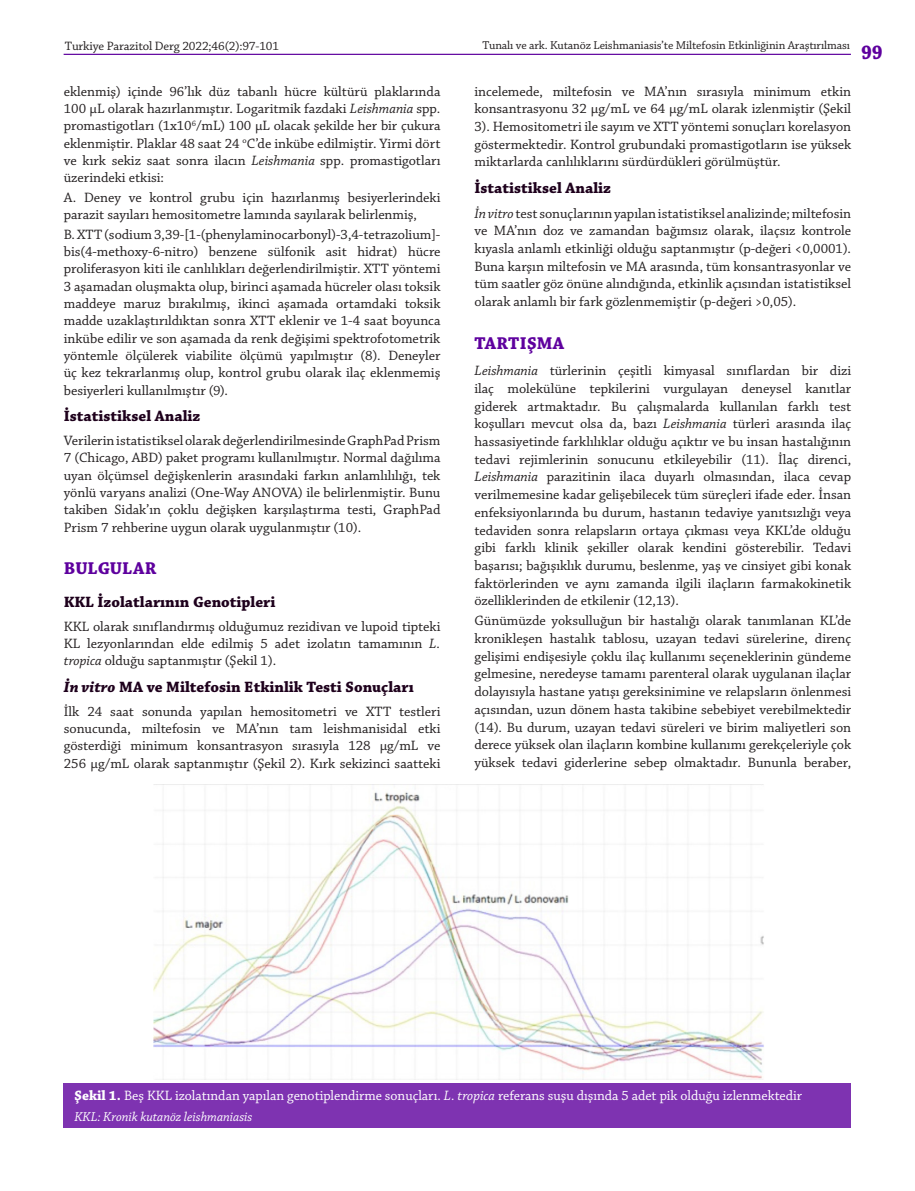
<style>
.page{position:relative;width:915px;height:1191px;background:#fff}
.page>*{position:absolute;margin:0;border:0;box-sizing:border-box;transform-origin:0 0}
.t1{font:700 21px "Chaparral Pro";color:#5e009e;scale:.92 1}
.ARA_BASLIK{font:700 18px "Chaparral Pro";letter-spacing:.01em;color:#5e009e}
.BOLD{font:700 15.75px "Chaparral Pro";color:#1e001c}
.YAZI{font:14.25px/17.7px "Chaparral Pro";letter-spacing:-.005em;color:#231f20;text-align:justify}
.RESIM-ALTI{font:14.25px "Chaparral Pro";color:#fff}
.RESIM-ALTI-2{font:italic 13.5px "Chaparral Pro";color:#fff}
.t2{font:12.75px "Chaparral Pro";letter-spacing:-.01em;color:#231f20}
.t3{font:12px "Chaparral Pro";letter-spacing:-.01em;color:#231f20}
.s1{font-style:italic}
.s2{font-weight:700}
</style>
<div class="page">
<hr style="left:64px;top:54px;width:786px;height:1px;background:#5e009e">
<div style="left:64px;top:1083px;width:786px;height:44px;background:#7e33b1"></div>
<img style="left:153px;top:784px;width:611px;height:295px">
<p class="t2" style="left:65px;top:39px;width:216px">Turkiye Parazitol Derg 2022;46(2):97-101</p>
<p class="t3" style="left:482px;top:39px;width:369px">Tunalı ve ark. Kutanöz Leishmaniasis’te Miltefosin Etkinliğinin Araştırılması</p>
<h1 class="t1" style="left:860px;top:40px;width:25px">99</h1>
<p class="YAZI" style="left:64px;top:83px;width:378px">eklenmiş) içinde 96’lık düz tabanlı hücre kültürü plaklarında 100 µL olarak hazırlanmıştır. Logaritmik fazdaki <span class="s1">Leishmania</span> spp. promastigotları (1x10<sup>6</sup>/mL) 100 µL olacak şekilde her bir çukura eklenmiştir. Plaklar 48 saat 24 <sup>o</sup>C’de inkübe edilmiştir. Yirmi dört ve kırk sekiz saat sonra ilacın <span class="s1">Leishmania</span> spp. promastigotları üzerindeki etkisi:</p>
<p class="YAZI" style="left:64px;top:189px;width:378px">A. Deney ve kontrol grubu için hazırlanmış besiyerlerindeki parazit sayıları hemositometre lamında sayılarak belirlenmiş,</p>
<p class="YAZI" style="left:64px;top:226px;width:378px">B. XTT (sodium 3,39-[1-(phenylaminocarbonyl)-3,4-tetrazolium]- bis(4-methoxy-6-nitro) benzene sülfonik asit hidrat) hücre proliferasyon kiti ile canlılıkları değerlendirilmiştir. XTT yöntemi 3 aşamadan oluşmakta olup, birinci aşamada hücreler olası toksik maddeye maruz bırakılmış, ikinci aşamada ortamdaki toksik madde uzaklaştırıldıktan sonra XTT eklenir ve 1-4 saat boyunca inkübe edilir ve son aşamada da renk değişimi spektrofotometrik yöntemle ölçülerek viabilite ölçümü yapılmıştır (8). Deneyler üç kez tekrarlanmış olup, kontrol grubu olarak ilaç eklenmemiş besiyerleri kullanılmıştır (9).</p>
<p class="BOLD" style="left:64px;top:407px;width:138px">İstatistiksel Analiz</p>
<p class="YAZI" style="left:64px;top:432px;width:378px">Verilerin istatistiksel olarak değerlendirilmesinde GraphPad Prism 7 (Chicago, ABD) paket programı kullanılmıştır. Normal dağılıma uyan ölçümsel değişkenlerin arasındaki farkın anlamlılılığı, tek yönlü varyans analizi (One-Way ANOVA) ile belirlenmiştir. Bunu takiben Sidak’ın çoklu değişken karşılaştırma testi, GraphPad Prism 7 rehberine uygun olarak uygulanmıştır (10).</p>
<p class="ARA_BASLIK" style="left:64px;top:558px;width:94px">BULGULAR</p>
<p class="BOLD" style="left:64px;top:593px;width:213px">KKL İzolatlarının Genotipleri</p>
<p class="YAZI" style="left:64px;top:618px;width:378px">KKL olarak sınıflandırmış olduğumuz rezidivan ve lupoid tipteki KL lezyonlarından elde edilmiş 5 adet izolatın tamamının <span class="s1">L. tropica</span> olduğu saptanmıştır (Şekil 1).</p>
<p class="BOLD" style="left:64px;top:677px;width:351px"><span class="s1">İn vitro</span> MA ve Miltefosin Etkinlik Testi Sonuçları</p>
<p class="YAZI" style="left:64px;top:703px;width:378px">İlk 24 saat sonunda yapılan hemositometri ve XTT testleri sonucunda, miltefosin ve MA’nın tam leishmanisidal etki gösterdiği minimum konsantrasyon sırasıyla 128 µg/mL ve 256 µg/mL olarak saptanmıştır (Şekil 2). Kırk sekizinci saatteki</p>
<p class="YAZI" style="left:474px;top:83px;width:378px">incelemede, miltefosin ve MA’nın sırasıyla minimum etkin konsantrasyonu 32 µg/mL ve 64 µg/mL olarak izlenmiştir (Şekil 3). Hemositometri ile sayım ve XTT yöntemi sonuçları korelasyon göstermektedir. Kontrol grubundaki promastigotların ise yüksek miktarlarda canlılıklarını sürdürdükleri görülmüştür.</p>
<p class="BOLD" style="left:474px;top:179px;width:138px">İstatistiksel Analiz</p>
<p class="YAZI" style="left:474px;top:205px;width:378px"><span class="s1">İn vitro</span> test sonuçlarının yapılan istatistiksel analizinde; miltefosin ve MA’nın doz ve zamandan bağımsız olarak, ilaçsız kontrole kıyasla anlamlı etkinliği olduğu saptanmıştır (p-değeri &lt;0,0001).<br>Buna karşın miltefosin ve MA arasında, tüm konsantrasyonlar ve tüm saatler göz önüne alındığında, etkinlik açısından istatistiksel olarak anlamlı bir fark gözlenmemiştir (p-değeri &gt;0,05).</p>
<p class="ARA_BASLIK" style="left:474px;top:332px;width:91px">TARTIŞMA</p>
<p class="YAZI" style="left:474px;top:362px;width:378px"><span class="s1">Leishmania</span> türlerinin çeşitli kimyasal sınıflardan bir dizi ilaç molekülüne tepkilerini vurgulayan deneysel kanıtlar giderek artmaktadır. Bu çalışmalarda kullanılan farklı test koşulları mevcut olsa da, bazı <span class="s1">Leishmania</span> türleri arasında ilaç hassasiyetinde farklılıklar olduğu açıktır ve bu insan hastalığının tedavi rejimlerinin sonucunu etkileyebilir (11). İlaç direnci, <span class="s1">Leishmania</span> parazitinin ilaca duyarlı olmasından, ilaca cevap verilmemesine kadar gelişebilecek tüm süreçleri ifade eder. İnsan enfeksiyonlarında bu durum, hastanın tedaviye yanıtsızlığı veya tedaviden sonra relapsların ortaya çıkması veya KKL’de olduğu gibi farklı klinik şekiller olarak kendini gösterebilir. Tedavi başarısı; bağışıklık durumu, beslenme, yaş ve cinsiyet gibi konak faktörlerinden ve aynı zamanda ilgili ilaçların farmakokinetik özelliklerinden de etkilenir (12,13).</p>
<p class="YAZI" style="left:474px;top:612px;width:378px">Günümüzde yoksulluğun bir hastalığı olarak tanımlanan KL’de kronikleşen hastalık tablosu, uzayan tedavi sürelerine, direnç gelişimi endişesiyle çoklu ilaç kullanımı seçeneklerinin gündeme gelmesine, neredeyse tamamı parenteral olarak uygulanan ilaçlar dolayısıyla hastane yatışı gereksinimine ve relapsların önlenmesi açısından, uzun dönem hasta takibine sebebiyet verebilmektedir (14). Bu durum, uzayan tedavi süreleri ve birim maliyetleri son derece yüksek olan ilaçların kombine kullanımı gerekçeleriyle çok yüksek tedavi giderlerine sebep olmaktadır. Bununla beraber,</p>
<p class="RESIM-ALTI" style="left:74px;top:1087px;width:728px"><span class="s2">Şekil 1.</span> Beş KKL izolatından yapılan genotiplendirme sonuçları. <span class="s1">L. tropica</span> referans suşu dışında 5 adet pik olduğu izlenmektedir</p>
<p class="RESIM-ALTI-2" style="left:74px;top:1109px;width:179px">KKL: Kronik kutanöz leishmaniasis</p>
</div>
